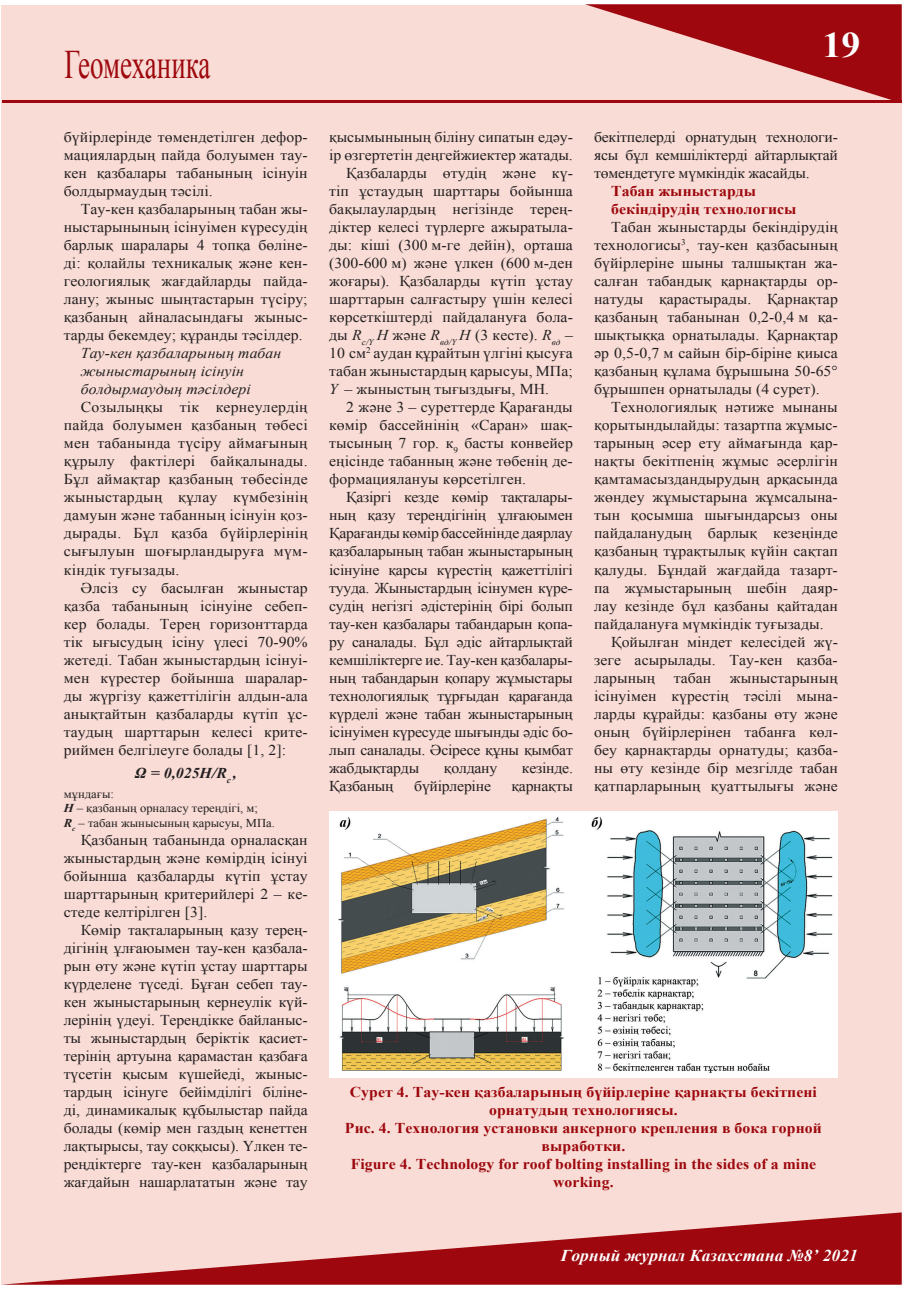
<style>
.page{position:relative;width:906px;height:1289px;background:#fff}
.page>*{position:absolute;margin:0;border:0;box-sizing:border-box;transform-origin:0 0}
.t1{font:40.5px "Times New Roman";letter-spacing:-.015em;color:#9d070d;scale:.67 1}
.t2{font:700 36px "Times New Roman";color:#fff;scale:1.05 1}
.t3{font:italic 700 16.5px "Times New Roman";letter-spacing:.005em;color:#fff;scale:1.05 1}
.t4{font:15px/18px "Times New Roman";letter-spacing:.005em;color:#231f20;text-align:justify;scale:1.05 1}
.t5{font:15px "Times New Roman";letter-spacing:-.015em;color:#231f20;scale:1.05 1}
.t6{font:700 15px/18px "Times New Roman";letter-spacing:.005em;color:#9d070d;scale:1.05 1}
.t7{font:italic 15px/18px "Times New Roman";letter-spacing:.005em;color:#231f20;scale:1.05 1}
.t8{font:italic 700 15px "Times New Roman";color:#231f20;scale:1.05 1}
.t9{font:12px/14.4px "Times New Roman";color:#231f20;scale:1.05 1}
.s1{font-weight:700;font-style:italic}
.s2{font-style:italic}
</style>
<div class="page">
<div style="left:1px;top:5px;width:900px;height:1278px;background:#f8dcd5"></div>
<svg style="left:585px;top:4px;width:316px;height:96px"></svg>
<svg style="left:1px;top:1212px;width:900px;height:72px"></svg>
<hr style="left:2px;top:100px;width:899px;height:3px;background:#9d070d">
<img style="left:329px;top:811px;width:509px;height:266px">
<h1 class="t1" style="left:64px;top:37px;width:219px">Геомеханика</h1>
<h2 class="t2" style="left:822px;top:20px;width:38px">19</h2>
<p class="t4" style="left:64px;top:128px;width:234px">бүйірлерінде төмендетілген дефор&shy;мациялардың пайда болуымен тау&shy;кен қазбалары табанының ісінуін болдырмаудың тәсілі.</p>
<p class="t4" style="left:64px;top:200px;width:234px;text-indent:17px">Тау-кен қазбаларының табан жы&shy;ныстарынының ісінуімен күресудің барлық шаралары 4 топқа бөліне&shy;ді: қолайлы техникалық және кен&shy;геологиялық жағдайларды пайда&shy;лану; жыныс шыңтастарын түсіру; қазбаның айналасындағы жыныс&shy;тарды бекемдеу; құранды тәсілдер.</p>
<p class="t7" style="left:81px;top:344px;width:192px">Тау-кен қазбаларының табан жыныстарының ісінуін болдырмаудың тәсілдері</p>
<p class="t4" style="left:64px;top:398px;width:234px;text-indent:17px">Созылыңқы тік кернеулердің пайда болуымен қазбаның төбесі мен табанында түсіру аймағының құрылу фактілері байқалынады.<br>Бұл аймақтар қазбаның төбесінде жыныстардың құлау күмбезінің дамуын және табанның ісінуін қоз&shy;дырады. Бұл қазба бүйірлерінің сығылуын шоғырландыруға мүм&shy;кіндік туғызады.</p>
<p class="t4" style="left:64px;top:578px;width:234px;text-indent:17px">Әлсіз су басылған жыныстар қазба табанының ісінуіне себеп&shy;кер болады. Терең горизонттарда тік ығысудың ісіну үлесі 70-90% жетеді. Табан жыныстардың ісінуі&shy;мен күрестер бойынша шаралар&shy;ды жүргізу қажеттілігін алдын-ала анықтайтын қазбаларды күтіп ұс&shy;таудың шарттарын келесі крите&shy;риймен белгілеуге болады [1, 2]:</p>
<p class="t8" style="left:135px;top:762px;width:98px">Ω = 0,025H/R<sub>c</sub> ,</p>
<p class="t9" style="left:64px;top:786px;width:202px">мұндағы:<br><span class="s1">Н</span> – қазбаның орналасу тереңдігі, м;<br><span class="s1">R</span><sub>c</sub> – табан жынысының қарысуы, МПа.</p>
<p class="t4" style="left:64px;top:830px;width:234px;text-indent:17px">Қазбаның табанында орналасқан жыныстардың және көмірдің ісінуі бойынша қазбаларды күтіп ұстау шарттарының критерийлері 2 – ке&shy;стеде келтірілген [3].</p>
<p class="t4" style="left:64px;top:920px;width:234px;text-indent:17px">Көмір тақталарының қазу терең&shy;дігінің ұлғаюымен тау-кен қазбала&shy;рын өту және күтіп ұстау шарттары күрделене түседі. Бұған себеп тау&shy;кен жыныстарының кернеулік күй&shy;лерінің үдеуі. Тереңдікке байланыс&shy;ты жыныстардың беріктік қасиет&shy;терінің артуына қарамастан қазбаға түсетін қысым күшейеді, жыныс&shy;тардың ісінуге бейімділігі біліне&shy;ді, динамикалық құбылыстар пайда болады (көмір мен газдың кенеттен лақтырысы, тау соққысы). Үлкен те&shy;реңдіктерге тау-кен қазбаларының жағдайын нашарлататын және тау</p>
<p class="t4" style="left:329px;top:128px;width:232px">қысымынының біліну сипатын едәу-</p>
<p class="t4" style="left:329px;top:146px;width:234px">ір өзгертетін деңгейжиектер жатады.</p>
<p class="t4" style="left:346px;top:164px;width:216px">Қазбаларды өтудің және кү-</p>
<p class="t4" style="left:329px;top:182px;width:234px">тіп ұстаудың шарттары бойынша</p>
<p class="t4" style="left:329px;top:200px;width:232px">бақылаулардың негізінде терең-</p>
<p class="t4" style="left:329px;top:218px;width:234px">діктер келесі түрлерге ажыратыла-</p>
<p class="t4" style="left:329px;top:236px;width:234px">ды: кіші (300 м-ге дейін), орташа</p>
<p class="t4" style="left:329px;top:254px;width:234px">(300-600 м) және үлкен (600 м-ден</p>
<p class="t4" style="left:329px;top:272px;width:234px">жоғары). Қазбаларды күтіп ұстау</p>
<p class="t4" style="left:329px;top:290px;width:234px">шарттарын салғастыру үшін келесі</p>
<p class="t4" style="left:329px;top:308px;width:234px">көрсеткіштерді пайдалануға бола-</p>
<p class="t4" style="left:329px;top:326px;width:234px">ды <span class="s2">R</span><sub>c/Y</sub> <span class="s2">H</span> және <span class="s2">R</span><sub>вд/Y</sub> <span class="s2">H</span> (3 кесте). <span class="s2">R</span><sub>вд</sub> –</p>
<p class="t4" style="left:329px;top:344px;width:234px">10 см<sup>2</sup> аудан құрайтын үлгіні қысуға</p>
<p class="t4" style="left:329px;top:362px;width:234px">табан жыныстардың қарысуы, МПа;</p>
<p class="t4" style="left:329px;top:380px;width:211px"><span class="s2">Y</span> – жыныстың тығыздығы, МН.</p>
<p class="t4" style="left:346px;top:398px;width:217px">2 және 3 – суреттерде Қарағанды</p>
<p class="t4" style="left:329px;top:416px;width:232px">көмір бассейнінің «Саран» шақ-</p>
<p class="t4" style="left:329px;top:434px;width:234px">тысының 7 гор. к<sub>9</sub> басты конвейер</p>
<p class="t4" style="left:329px;top:452px;width:234px">еңісінде табанның және төбенің де-</p>
<p class="t4" style="left:329px;top:470px;width:189px">формациялануы көрсетілген.</p>
<p class="t5" style="left:346px;top:487px;width:216px">Қазіргі кезде көмір тақталары-</p>
<p class="t5" style="left:329px;top:505px;width:234px">ның қазу тереңдігінің ұлғаюымен</p>
<p class="t5" style="left:329px;top:523px;width:234px">Қарағанды көмір бассейнінде даярлау</p>
<p class="t4" style="left:329px;top:542px;width:234px">қазбаларының табан жыныстарының</p>
<p class="t5" style="left:329px;top:559px;width:234px">ісінуіне қарсы күрестің қажеттілігі</p>
<p class="t5" style="left:329px;top:577px;width:232px">тууда. Жыныстардың ісінумен күре-</p>
<p class="t5" style="left:329px;top:595px;width:234px">судің негізгі әдістерінің бірі болып</p>
<p class="t4" style="left:329px;top:614px;width:232px">тау-кен қазбалары табандарын қопа-</p>
<p class="t4" style="left:329px;top:632px;width:234px">ру саналады. Бұл әдіс айтарлықтай</p>
<p class="t5" style="left:329px;top:649px;width:232px">кемшіліктерге ие. Тау-кен қазбалары-</p>
<p class="t4" style="left:329px;top:668px;width:234px">ның табандарын қопару жұмыстары</p>
<p class="t5" style="left:329px;top:685px;width:234px">технологиялық тұрғыдан қарағанда</p>
<p class="t4" style="left:329px;top:704px;width:234px">күрделі және табан жыныстарының</p>
<p class="t5" style="left:329px;top:721px;width:234px">ісінуімен күресуде шығынды әдіс бо-</p>
<p class="t5" style="left:329px;top:739px;width:234px">лып саналады. Әсіресе құны қымбат</p>
<p class="t4" style="left:329px;top:758px;width:87px">жабдықтарды</p>
<p class="t4" style="left:444px;top:758px;width:52px">қолдану</p>
<p class="t4" style="left:522px;top:758px;width:50px">кезінде.</p>
<p class="t4" style="left:329px;top:776px;width:63px">Қазбаның</p>
<p class="t4" style="left:414px;top:776px;width:75px">бүйірлеріне</p>
<p class="t4" style="left:511px;top:776px;width:60px">қарнақты</p>
<p class="t4" style="left:594px;top:128px;width:234px">бекітпелерді орнатудың технологи&shy;ясы бұл кемшіліктерді айтарлықтай төмендетуге мүмкіндік жасайды.</p>
<p class="t6" style="left:611px;top:182px;width:178px">Табан жыныстарды бекіндірудің технологисы</p>
<p class="t4" style="left:594px;top:218px;width:234px;text-indent:17px">Табан жыныстарды бекіндірудің технологисы<sup>3</sup>, тау-кен қазбасының бүйірлеріне шыны талшықтан жа&shy;салған табандық қарнақтарды ор&shy;натуды қарастырады. Қарнақтар қазбаның табанынан 0,2-0,4 м қа&shy;шықтыққа орнатылады. Қарнақтар әр 0,5-0,7 м сайын бір-біріне қиыса қазбаның құлама бұрышына 50-65° бұрышпен орнатылады (4 сурет).</p>
<p class="t4" style="left:611px;top:398px;width:217px">Технологиялық нәтиже мынаны</p>
<p class="t4" style="left:594px;top:416px;width:232px">қорытындылайды: тазартпа жұмыс-</p>
<p class="t4" style="left:594px;top:434px;width:232px">тарының әсер ету аймағында қар-</p>
<p class="t4" style="left:594px;top:452px;width:234px">нақты бекітпенің жұмыс әсерлігін</p>
<p class="t4" style="left:594px;top:470px;width:234px">қамтамасыздандырудың арқасында</p>
<p class="t4" style="left:594px;top:488px;width:232px">жөндеу жұмыстарына жұмсалына-</p>
<p class="t4" style="left:594px;top:506px;width:234px">тын қосымша шығындарсыз оны</p>
<p class="t4" style="left:594px;top:524px;width:234px">пайдаланудың барлық кезеңінде</p>
<p class="t4" style="left:594px;top:542px;width:234px">қазбаның тұрақтылық күйін сақтап</p>
<p class="t4" style="left:594px;top:560px;width:234px">қалуды. Бұндай жағдайда тазарт-</p>
<p class="t4" style="left:594px;top:578px;width:234px">па жұмыстарының шебін даяр-</p>
<p class="t4" style="left:594px;top:596px;width:234px">лау кезінде бұл қазбаны қайтадан</p>
<p class="t4" style="left:594px;top:614px;width:220px">пайдалануға мүмкіндік туғызады.</p>
<p class="t4" style="left:611px;top:632px;width:216px">Қойылған міндет келесідей жү-</p>
<p class="t4" style="left:594px;top:650px;width:232px">зеге асырылады. Тау-кен қазба-</p>
<p class="t4" style="left:594px;top:668px;width:234px">ларының табан жыныстарының</p>
<p class="t4" style="left:594px;top:686px;width:232px">ісінуімен күрестің тәсілі мына-</p>
<p class="t4" style="left:594px;top:704px;width:234px">ларды құрайды: қазбаны өту және</p>
<p class="t4" style="left:594px;top:722px;width:232px">оның бүйірлерінен табанға көл-</p>
<p class="t4" style="left:594px;top:740px;width:232px">беу қарнақтарды орнатуды; қазба-</p>
<p class="t4" style="left:594px;top:758px;width:234px">ны өту кезінде бір мезгілде табан</p>
<p class="t4" style="left:594px;top:776px;width:234px">қатпарларының қуаттылығы және</p>
<p class="t6" style="left:345px;top:1082px;width:456px;text-align:center">Сурет 4. Тау-кен қазбаларының бүйірлеріне қарнақты бекітпені орнатудың технологиясы.<br>Рис. 4. Технология установки анкерного крепления в бока горной выработки.<br>Figure 4. Technology for roof bolting installing in the sides of a mine working.</p>
<p class="t3" style="left:561px;top:1244px;width:284px">Горный журнал Казахстана №8’ 2021</p>
</div>
